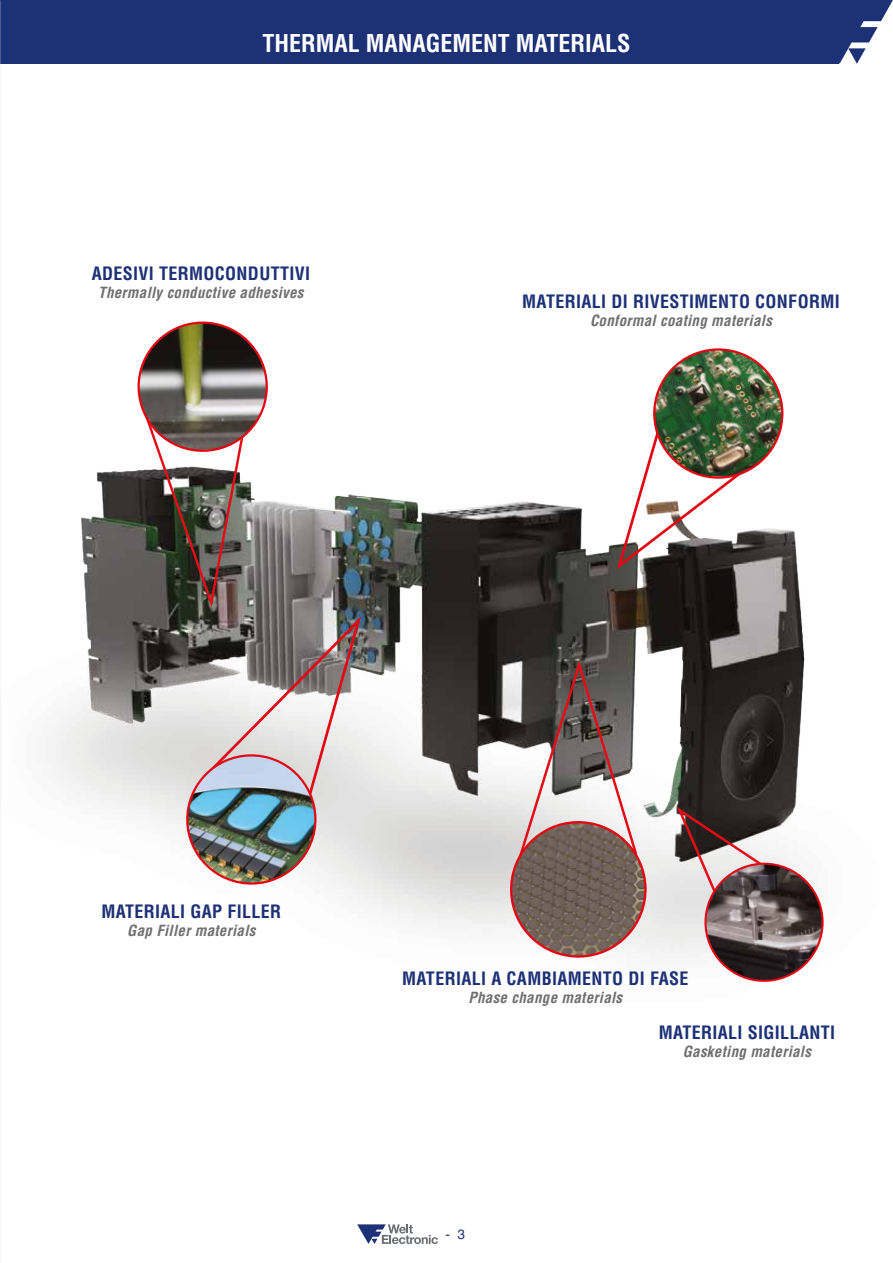
<style>
.page{position:relative;width:893px;height:1263px;background:#fff}
.page>*{position:absolute;margin:0;border:0;box-sizing:border-box;transform-origin:0 0}
.t1{font:700 condensed 24px "Helvetica LT Std";color:#fff}
.t2{font:700 condensed 18px "Helvetica LT Std";letter-spacing:.02em;color:#1d3176}
.t3{font:italic 700 condensed 15px "Helvetica LT Std";letter-spacing:.02em;color:#706f6f}
.t4{font:13.5px "Helvetica LT Std";color:#1d3176}
</style>
<div class="page">
<svg style="left:839px;top:0;width:54px;height:64px"></svg>
<div style="left:0;top:0;width:839px;height:64px;background:#1d3176"></div>
<svg style="left:357px;top:1224px;width:81px;height:20px"></svg>
<img style="left:0;top:471px;width:805px;height:487px">
<img style="left:616px;top:348px;width:169px;height:221px">
<img style="left:177px;top:617px;width:185px;height:276px">
<svg style="left:676px;top:807px;width:148px;height:175px"></svg>
<img style="left:129px;top:321px;width:148px;height:285px">
<svg style="left:510px;top:662px;width:138px;height:296px"></svg>
<h1 class="t1" style="left:262px;top:28px;width:370px">THERMAL MANAGEMENT MATERIALS</h1>
<p class="t2" style="left:92px;top:262px;width:220px">ADESIVI TERMOCONDUTTIVI</p>
<p class="t3" style="left:98px;top:283px;width:207px">Thermally conductive adhesives</p>
<p class="t2" style="left:522px;top:290px;width:319px">MATERIALI DI RIVESTIMENTO CONFORMI</p>
<p class="t3" style="left:590px;top:311px;width:183px">Conformal coating materials</p>
<p class="t2" style="left:101px;top:900px;width:181px">MATERIALI GAP FILLER</p>
<p class="t3" style="left:127px;top:921px;width:130px">Gap Filler materials</p>
<p class="t2" style="left:402px;top:967px;width:288px">MATERIALI A CAMBIAMENTO DI FASE</p>
<p class="t3" style="left:468px;top:988px;width:155px">Phase change materials</p>
<p class="t2" style="left:659px;top:1021px;width:178px">MATERIALI SIGILLANTI</p>
<p class="t3" style="left:683px;top:1042px;width:130px">Gasketing materials</p>
<p class="t4" style="left:446px;top:1226px;width:21px">- 3</p>
</div>
